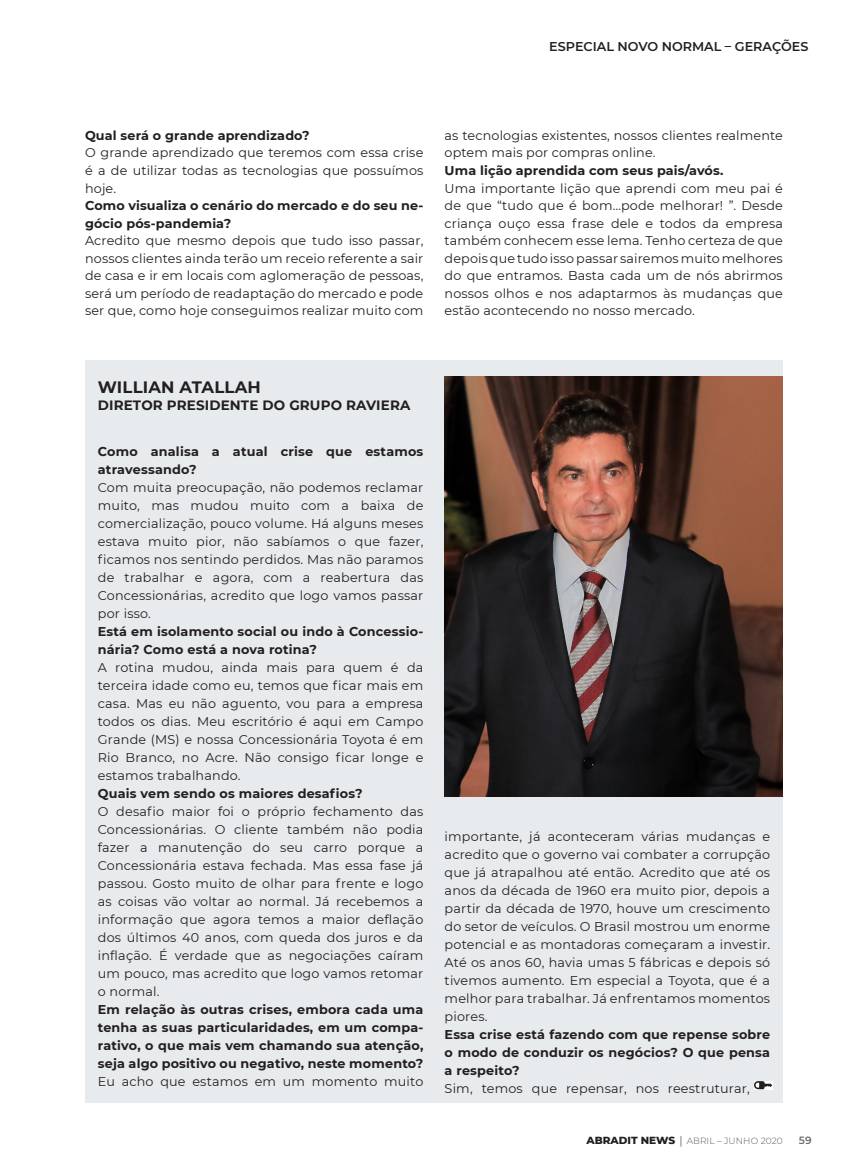
<style>
.page{position:relative;width:851px;height:1170px;background:#fff}
.page>*{position:absolute;margin:0;border:0;box-sizing:border-box;transform-origin:0 0}
.vinheta_entretítulo{font:700 16.5px "Montserrat";letter-spacing:.01em;color:#231f20}
.vinheta_entretítulo-2{font:700 13.5px "Montserrat";letter-spacing:.01em;color:#231f20}
.Paragraph_Style_2{font:12.75px/18px "Montserrat";letter-spacing:.01em;color:#231f20;text-align:justify}
.Paragraph_Style_1{font:700 12.75px/18px "Montserrat";letter-spacing:.015em;color:#231f20}
.t1{font:600 12.75px "Montserrat";color:#231f20}
.t2{font:600 10.5px "Montserrat";color:#6c6d70}
.t3{font:300 9px "Montserrat";letter-spacing:.01em;color:#57585a}
.s1{font-weight:800;font-size:10.5px;color:#231f20}
.s2{font-family:"Myriad Pro";font-weight:400;font-size:10.5px}
</style>
<div class="page">
<div style="left:85px;top:360px;width:697px;height:742px;background:#e8ebed"></div>
<svg style="left:754px;top:1081px;width:18px;height:8px"></svg>
<img style="left:444px;top:376px;width:338px;height:420px">
<p class="t1" style="left:549px;top:38px;width:260px">ESPECIAL NOVO NORMAL – GERAÇÕES</p>
<p class="Paragraph_Style_1" style="left:85px;top:126px;width:226px">Qual será o grande aprendizado?</p>
<p class="Paragraph_Style_2" style="left:85px;top:144px;width:340px;line-height:17.5px">O grande aprendizado que teremos com essa crise é a de utilizar todas as tecnologias que possuímos hoje.</p>
<p class="Paragraph_Style_1" style="left:85px;top:196px;width:340px;line-height:17.5px">Como visualiza o cenário do mercado e do seu ne&shy;gócio pós-pandemia?</p>
<p class="Paragraph_Style_2" style="left:85px;top:231px;width:340px;line-height:17.5px">Acredito que mesmo depois que tudo isso passar, nossos clientes ainda terão um receio referente a sair de casa e ir em locais com aglomeração de pessoas, será um período de readaptação do mercado e pode ser que, como hoje conseguimos realizar muito com</p>
<p class="Paragraph_Style_2" style="left:444px;top:126px;width:340px;line-height:17.5px">as tecnologias existentes, nossos clientes realmente optem mais por compras online.</p>
<p class="Paragraph_Style_1" style="left:444px;top:161px;width:280px">Uma lição aprendida com seus pais/avós.</p>
<p class="Paragraph_Style_2" style="left:444px;top:179px;width:340px;line-height:17.5px">Uma importante lição que aprendi com meu pai é de que “tudo que é bom…pode melhorar! ”. Desde criança ouço essa frase dele e todos da empresa também conhecem esse lema. Tenho certeza de que depois que tudo isso passar sairemos muito melhores do que entramos. Basta cada um de nós abrirmos nossos olhos e nos adaptarmos às mudanças que estão acontecendo no nosso mercado.</p>
<p class="vinheta_entretítulo" style="left:98px;top:375px;width:164px">WILLIAN ATALLAH</p>
<p class="vinheta_entretítulo-2" style="left:98px;top:395px;width:314px">DIRETOR PRESIDENTE DO GRUPO RAVIERA</p>
<p class="Paragraph_Style_1" style="left:98px;top:441px;width:327px">Como analisa a atual crise que estamos atravessando?</p>
<p class="Paragraph_Style_2" style="left:98px;top:478px;width:327px">Com muita preocupação, não podemos reclamar muito, mas mudou muito com a baixa de comercialização, pouco volume. Há alguns meses estava muito pior, não sabíamos o que fazer, ficamos nos sentindo perdidos. Mas não paramos de trabalhar e agora, com a reabertura das Concessionárias, acredito que logo vamos passar por isso.</p>
<p class="Paragraph_Style_1" style="left:98px;top:621px;width:327px">Está em isolamento social ou indo à Concessio&shy;nária? Como está a nova rotina?</p>
<p class="Paragraph_Style_2" style="left:98px;top:658px;width:327px">A rotina mudou, ainda mais para quem é da terceira idade como eu, temos que ficar mais em casa. Mas eu não aguento, vou para a empresa todos os dias. Meu escritório é aqui em Campo Grande (MS) e nossa Concessionária Toyota é em Rio Branco, no Acre. Não consigo ficar longe e estamos trabalhando.</p>
<p class="Paragraph_Style_1" style="left:98px;top:783px;width:266px">Quais vem sendo os maiores desafios?</p>
<p class="Paragraph_Style_2" style="left:98px;top:802px;width:327px">O desafio maior foi o próprio fechamento das Concessionárias. O cliente também não podia fazer a manutenção do seu carro porque a Concessionária estava fechada. Mas essa fase já passou. Gosto muito de olhar para frente e logo as coisas vão voltar ao normal. Já recebemos a informação que agora temos a maior deflação dos últimos 40 anos, com queda dos juros e da inflação. É verdade que as negociações caíram um pouco, mas acredito que logo vamos retomar o normal.</p>
<p class="Paragraph_Style_1" style="left:98px;top:999px;width:327px;text-align:justify">Em relação às outras crises, embora cada uma tenha as suas particularidades, em um compa&shy;rativo, o que mais vem chamando sua atenção, seja algo positivo ou negativo, neste momento?</p>
<p class="Paragraph_Style_2" style="left:98px;top:1072px;width:327px">Eu acho que estamos em um momento muito</p>
<p class="Paragraph_Style_2" style="left:444px;top:827px;width:327px">importante, já aconteceram várias mudanças e acredito que o governo vai combater a corrupção que já atrapalhou até então. Acredito que até os anos da década de 1960 era muito pior, depois a partir da década de 1970, houve um crescimento do setor de veículos. O Brasil mostrou um enorme potencial e as montadoras começaram a investir.<br>Até os anos 60, havia umas 5 fábricas e depois só tivemos aumento. Em especial a Toyota, que é a melhor para trabalhar. Já enfrentamos momentos piores.</p>
<p class="Paragraph_Style_1" style="left:444px;top:1024px;width:327px;text-align:justify">Essa crise está fazendo com que repense sobre o modo de conduzir os negócios? O que pensa a respeito?</p>
<p class="Paragraph_Style_2" style="left:444px;top:1079px;width:306px">Sim, temos que repensar, nos reestruturar,</p>
<p class="t3" style="left:586px;top:1134px;width:198px"><span class="s1">ABRADIT NEWS</span> <span class="s2">|</span> ABRIL – JUNHO 2020</p>
<p class="t2" style="left:798px;top:1133px;width:14px">59</p>
</div>
